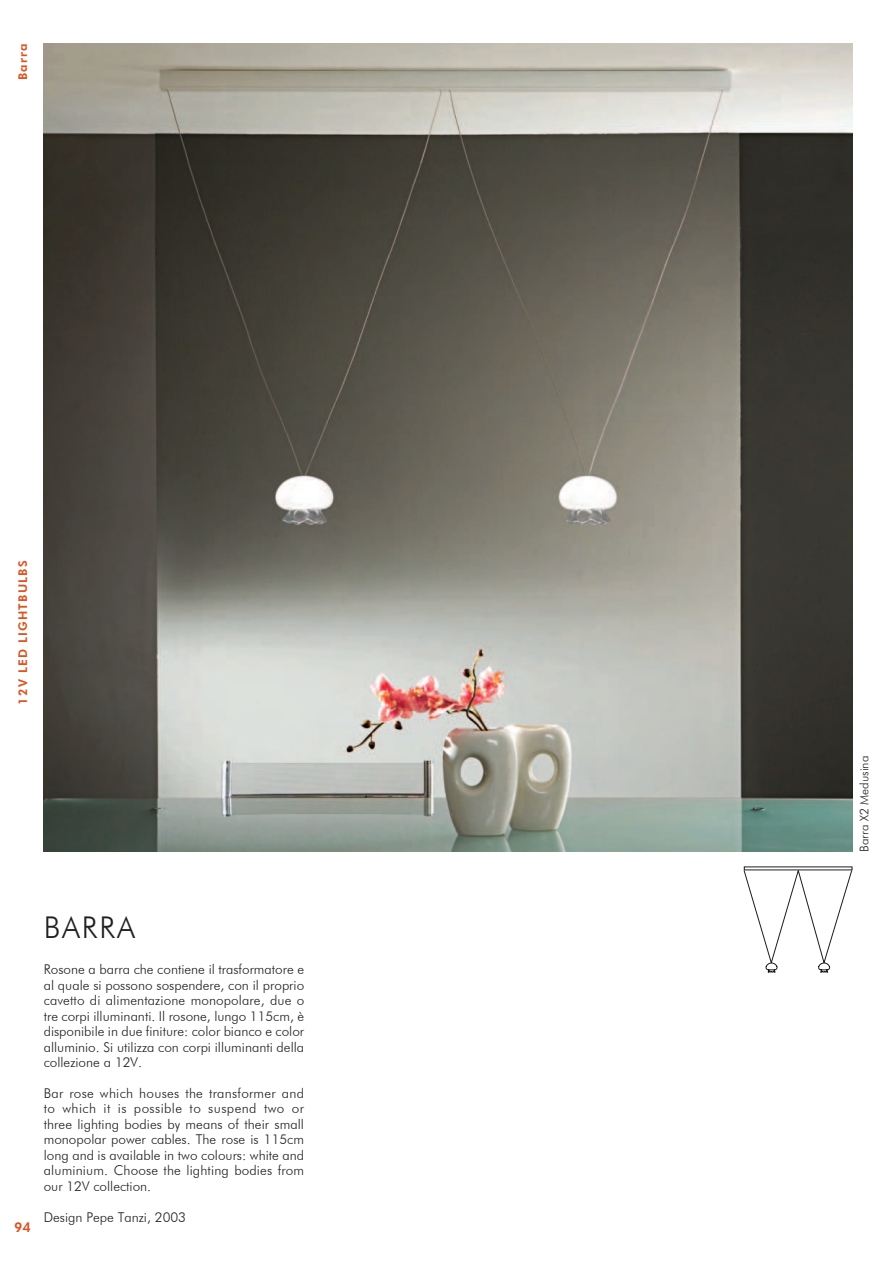
<style>
.page{position:relative;width:894px;height:1264px;background:#fff}
.page>*{position:absolute;margin:0;border:0;box-sizing:border-box;transform-origin:0 0}
.t1{font:300 30px "Futura BT";letter-spacing:.06em;color:#231f20}
.t2{font:300 13.5px/15.5px "Futura BT";color:#231f20;text-align:justify}
.t3{font:800 13.5px "Futura BT";color:#db5422}
.t4{font:800 12px "Futura BT";letter-spacing:.1em;color:#db5422}
.t5{font:300 12px "Futura BT";color:#231f20}
</style>
<div class="page">
<img style="left:44px;top:44px;width:808px;height:808px">
<svg style="left:743px;top:870px;width:108px;height:103px"></svg>
<p class="t4" style="left:18px;top:80px;width:38px;rotate:-90deg">Barra</p>
<p class="t4" style="left:18px;top:704px;width:145px;rotate:-90deg">12V LED LIGHTBULBS</p>
<p class="t3" style="left:14px;top:1222px;width:18px">94</p>
<h1 class="t1" style="left:44px;top:915px;width:93px">BARRA</h1>
<p class="t2" style="left:44px;top:963px;width:262px">Rosone a barra che contiene il trasformatore e al quale si possono sospendere, con il proprio cavetto di alimentazione monopolare, due o tre corpi illuminanti. Il rosone, lungo 115cm, è disponibile in due finiture: color bianco e color alluminio. Si utilizza con corpi illuminanti della collezione a 12V.</p>
<p class="t2" style="left:44px;top:1086px;width:262px">Bar rose which houses the transformer and to which it is possible to suspend two or three lighting bodies by means of their small monopolar power cables. The rose is 115cm long and is available in two colours: white and aluminium. Choose the lighting bodies from our 12V collection.</p>
<p class="t2" style="left:44px;top:1210px;width:144px">Design Pepe Tanzi, 2003</p>
<p class="t5" style="left:858px;top:852px;width:97px;rotate:-90deg">Barra X2 Medusina</p>
</div>
